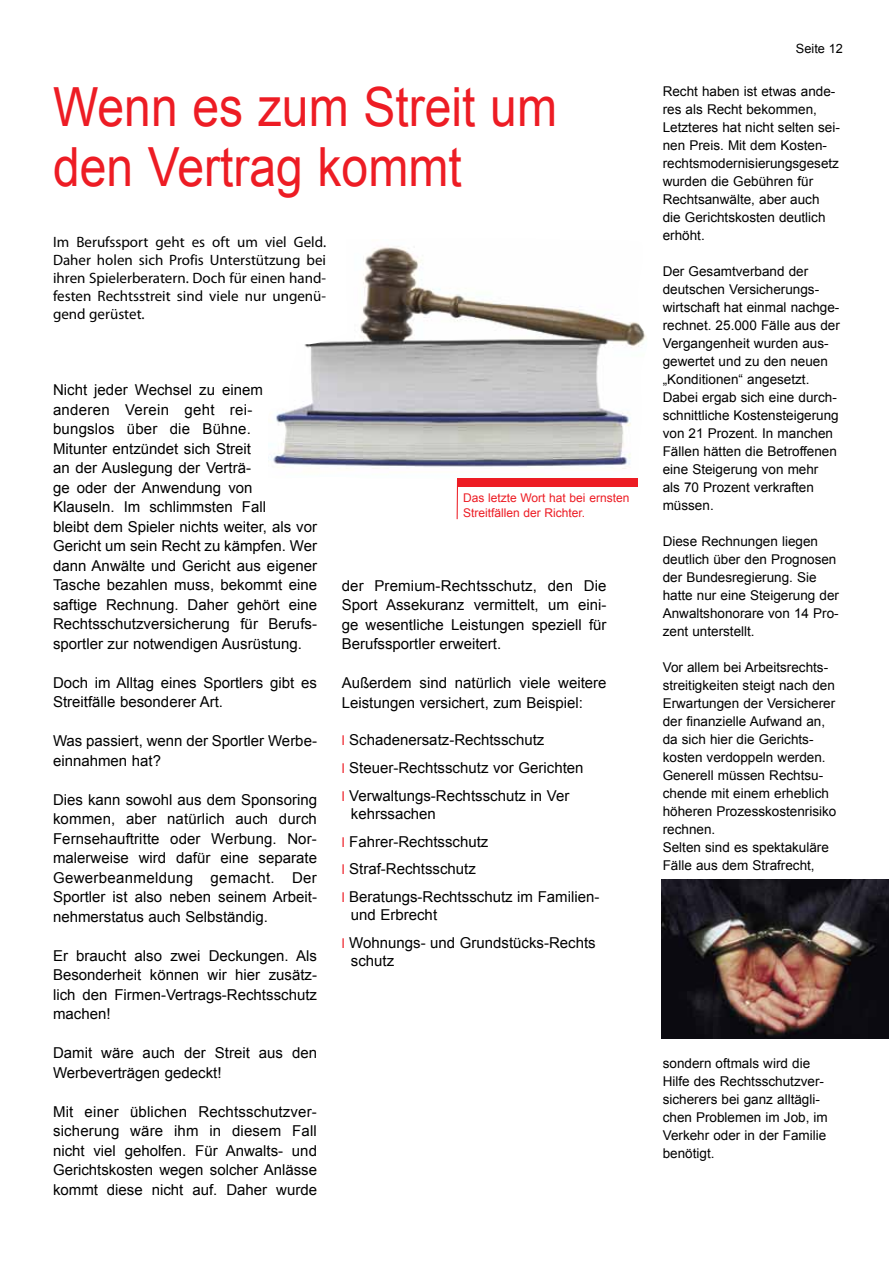
<style>
.page{position:relative;width:893px;height:1263px;background:#fff}
.page>*{position:absolute;margin:0;border:0;box-sizing:border-box;transform-origin:0 0}
.t1{font:54px/60px "Arial";color:#ed1c24;scale:.89 1}
.t2{font:15px/19.5px "Arial";color:#000}
.t3{font:15px/18px "Myriad Pro";color:#000;text-align:justify}
.t4{font:13.5px/18px "Arial";color:#000}
.t5{font:12.75px "Arial";color:#000}
.t6{font:12px/15px "Arial";color:#ed1c24}
.s1{font-size:13.5px;color:#ed1c24}
</style>
<div class="page">
<img style="left:268px;top:246px;width:378px;height:223px">
<img style="left:661px;top:879px;width:228px;height:160px">
<div style="left:457px;top:478px;width:181px;height:9px;background:#ed1c24"></div>
<hr style="left:457px;top:478px;width:1px;height:41px;background:#ed1c24">
<h1 class="t1" style="left:53px;top:77px;width:568px">Wenn es zum Streit um den Vertrag kommt</h1>
<p class="t3" style="left:53px;top:232px;width:275px">Im Berufssport geht es oft um viel Geld.<br>Daher holen sich Profis Unterstützung bei ihren Spielerberatern. Doch für einen hand&shy;festen Rechtsstreit sind viele nur ungenü&shy;gend gerüstet.</p>
<p class="t2" style="left:53px;top:380px;width:266px">Nicht jeder Wechsel zu einem anderen Verein geht rei&shy;bungslos über die Bühne.<br>Mitunter entzündet sich Streit<br>an der Auslegung der Verträ-<br>ge oder der Anwendung von<br>Klauseln. Im schlimmsten Fall<br>bleibt dem Spieler nichts weiter, als vor<br>Gericht um sein Recht zu kämpfen. Wer dann Anwälte und Gericht aus eigener<br>Tasche bezahlen muss, bekommt eine saftige Rechnung. Daher gehört eine<br>Rechtsschutzversicherung für Berufs&shy;sportler zur notwendigen Ausrüstung.</p>
<p class="t2" style="left:53px;top:672px;width:265px">Doch im Alltag eines Sportlers gibt es<br>Streitfälle besonderer Art.</p>
<p class="t2" style="left:53px;top:731px;width:265px">Was passiert, wenn der Sportler Werbe&shy;einnahmen hat?</p>
<p class="t2" style="left:53px;top:789px;width:265px;text-align:justify">Dies kann sowohl aus dem Sponsoring kommen, aber natürlich auch durch Fernsehauftritte oder Werbung. Nor&shy;malerweise wird dafür eine separate Gewerbeanmeldung gemacht. Der Sportler ist also neben seinem Arbeit&shy;nehmerstatus auch Selbständig.</p>
<p class="t2" style="left:53px;top:945px;width:265px;text-align:justify">Er braucht also zwei Deckungen. Als Besonderheit können wir hier zusätz&shy;lich den Firmen-Vertrags-Rechtsschutz machen!</p>
<p class="t2" style="left:53px;top:1043px;width:265px">Damit wäre auch der Streit aus den<br>Werbeverträgen gedeckt!</p>
<p class="t2" style="left:53px;top:1101px;width:265px;text-align:justify">Mit einer üblichen Rechtsschutzver&shy;sicherung wäre ihm in diesem Fall nicht viel geholfen. Für Anwalts- und Gerichtskosten wegen solcher Anlässe kommt diese nicht auf. Daher wurde</p>
<p class="t6" style="left:463px;top:490px;width:168px">Das letzte Wort hat bei ernsten<br>Streitfällen der Richter.</p>
<p class="t2" style="left:342px;top:576px;width:266px;text-align:justify">der Premium-Rechtsschutz, den Die Sport Assekuranz vermittelt, um eini&shy;ge wesentliche Leistungen speziell für Berufssportler erweitert.</p>
<p class="t2" style="left:342px;top:673px;width:266px">Außerdem sind natürlich viele weitere<br>Leistungen versichert, zum Beispiel:</p>
<p class="t2" style="left:342px;top:726px;width:243px;line-height:27.8px"><span class="s1">l</span> Schadenersatz-Rechtsschutz<br><span class="s1">l</span> Steuer-Rechtsschutz vor Gerichten <span class="s1">l</span> Verwaltungs-Rechtsschutz in Ver</p>
<p class="t2" style="left:342px;top:799px;width:259px;line-height:27.8px;text-indent:9px">kehrssachen<br><span class="s1">l</span> Fahrer-Rechtsschutz<br><span class="s1">l</span> Straf-Rechtsschutz<br><span class="s1">l</span> Beratungs-Rechtsschutz im Familien-</p>
<p class="t2" style="left:342px;top:901px;width:256px;line-height:27.8px;text-indent:9px">und Erbrecht<br><span class="s1">l</span> Wohnungs- und Grundstücks-Rechts</p>
<p class="t2" style="left:351px;top:951px;width:45px">schutz</p>
<p class="t5" style="left:796px;top:40px;width:49px">Seite 12</p>
<p class="t4" style="left:663px;top:83px;width:179px">Recht haben ist etwas ande&shy;res als Recht bekommen,<br>Letzteres hat nicht selten sei&shy;nen Preis. Mit dem Kosten&shy;rechtsmodernisierungsgesetz wurden die Gebühren für<br>Rechtsanwälte, aber auch die Gerichtskosten deutlich erhöht.</p>
<p class="t4" style="left:663px;top:263px;width:179px">Der Gesamtverband der deutschen Versicherungs&shy;wirtschaft hat einmal nachge&shy;rechnet. 25.000 Fälle aus der<br>Vergangenheit wurden aus&shy;gewertet und zu den neuen „Konditionen“ angesetzt.<br>Dabei ergab sich eine durch&shy;schnittliche Kostensteigerung von 21 Prozent. In manchen<br>Fällen hätten die Betroffenen eine Steigerung von mehr<br>als 70 Prozent verkraften müssen.</p>
<p class="t4" style="left:663px;top:532px;width:178px">Diese Rechnungen liegen deutlich über den Prognosen der Bundesregierung. Sie hatte nur eine Steigerung der<br>Anwaltshonorare von 14 Pro&shy;zent unterstellt.</p>
<p class="t4" style="left:663px;top:658px;width:175px">Vor allem bei Arbeitsrechts&shy;streitigkeiten steigt nach den<br>Erwartungen der Versicherer der finanzielle Aufwand an, da sich hier die Gerichts&shy;kosten verdoppeln werden.<br>Generell müssen Rechtsu&shy;chende mit einem erheblich höheren Prozesskostenrisiko rechnen.<br>Selten sind es spektakuläre<br>Fälle aus dem Strafrecht,</p>
<p class="t4" style="left:663px;top:1054px;width:167px">sondern oftmals wird die<br>Hilfe des Rechtsschutzver&shy;sicherers bei ganz alltägli&shy;chen Problemen im Job, im<br>Verkehr oder in der Familie benötigt.</p>
</div>
